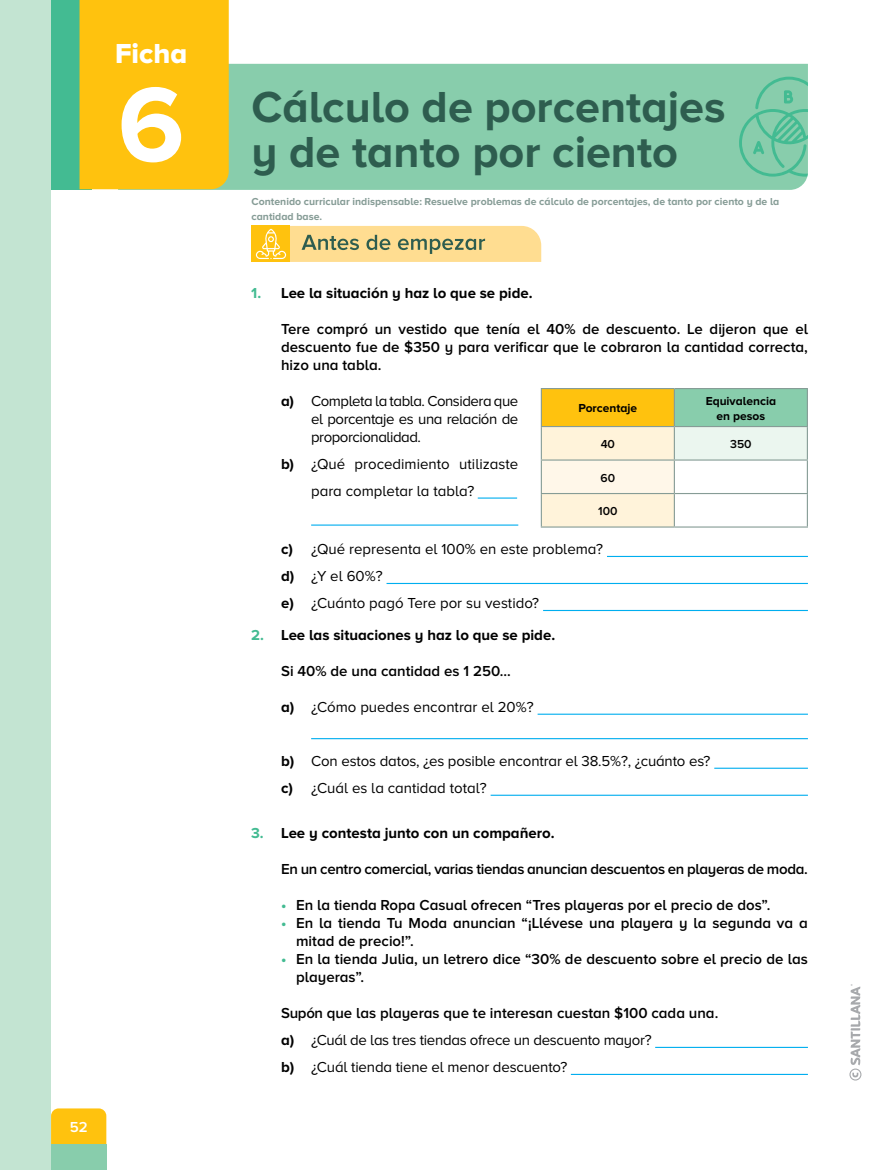
<style>
.page{position:relative;width:893px;height:1170px;background:#fff}
.page>*{position:absolute;margin:0;border:0;box-sizing:border-box;transform-origin:0 0}
.t1{font:700 109.5px "Proxima Nova A";color:#fff}
.t2{font:700 45px "Proxima Nova A";color:#2e5d4f}
.t3{font:28.5px "Proxima Nova A Extrabld";color:#fff}
.t4{font:15px/27px "Proxima Nova A";letter-spacing:-.01em;color:#000}
.t5{font:600 15px/18px "Proxima Nova A";color:#000}
.t6{font:700 15px "Proxima Nova A";color:#000}
.t7{font:600 15px "Proxima Nova A";letter-spacing:-.02em;color:#000}
.t8{font:600 15px "Proxima Nova A";color:#fff}
.t9{font:700 12px/15px "Proxima Nova A";color:#000;text-align:center}
.t10{font:600 12px "Proxima Nova A";color:#000}
.t11{font:700 10.5px/15px "Proxima Nova A";color:#869c96}
.s1{color:#43bb92}
.s2{font-weight:700}
.s3{font-weight:700;color:#43bb92}
.s4{font-weight:600}
</style>
<div class="page">
<div style="left:0;top:0;width:51px;height:1169px;background:#c3e4d2"></div>
<div style="left:118px;top:64px;width:690px;height:126px;background:#88cdac"></div>
<svg style="left:739px;top:77px;width:69px;height:100px;background:#77c8a5"></svg>
<div style="left:51px;top:0;width:41px;height:189px;background:#43bb92"></div>
<div style="left:80px;top:0;width:149px;height:189px;background:#ffc20e"></div>
<div style="left:51px;top:1108px;width:55px;height:36px;background:#ffc20e"></div>
<div style="left:51px;top:1144px;width:55px;height:25px;background:#88cdac"></div>
<div style="left:541px;top:388px;width:133px;height:38px;background:#ffc20e"></div>
<div style="left:674px;top:388px;width:133px;height:38px;background:#88cdac"></div>
<div style="left:542px;top:427px;width:132px;height:99px;background:#fff3da"></div>
<div style="left:674px;top:426px;width:133px;height:34px;background:#ebf6ef"></div>
<div style="left:541px;top:460px;width:133px;height:33px;background:#fff7e9"></div>
<hr style="left:541px;top:388px;width:133px;height:1px;background:#869c96">
<hr style="left:541px;top:389px;width:1px;height:37px;background:#869c96">
<hr style="left:674px;top:388px;width:134px;height:1px;background:#869c96">
<hr style="left:674px;top:389px;width:1px;height:37px;background:#869c96">
<hr style="left:807px;top:389px;width:1px;height:37px;background:#869c96">
<hr style="left:541px;top:426px;width:133px;height:1px;background:#869c96">
<hr style="left:541px;top:427px;width:1px;height:32px;background:#869c96">
<hr style="left:674px;top:426px;width:134px;height:1px;background:#869c96">
<hr style="left:674px;top:427px;width:1px;height:32px;background:#869c96">
<hr style="left:807px;top:427px;width:1px;height:32px;background:#869c96">
<hr style="left:541px;top:459px;width:133px;height:1px;background:#869c96">
<hr style="left:541px;top:460px;width:1px;height:33px;background:#869c96">
<hr style="left:674px;top:459px;width:134px;height:1px;background:#869c96">
<hr style="left:674px;top:460px;width:1px;height:33px;background:#869c96">
<hr style="left:807px;top:460px;width:1px;height:33px;background:#869c96">
<hr style="left:541px;top:493px;width:133px;height:1px;background:#869c96">
<hr style="left:541px;top:494px;width:1px;height:32px;background:#869c96">
<hr style="left:674px;top:493px;width:134px;height:1px;background:#869c96">
<hr style="left:674px;top:494px;width:1px;height:32px;background:#869c96">
<hr style="left:807px;top:494px;width:1px;height:32px;background:#869c96">
<hr style="left:541px;top:526px;width:133px;height:1px;background:#869c96">
<hr style="left:674px;top:526px;width:134px;height:1px;background:#869c96">
<hr style="left:478px;top:497px;width:39px;height:1px;background:#00aeef">
<hr style="left:311px;top:524px;width:207px;height:1px;background:#00aeef">
<hr style="left:607px;top:556px;width:201px;height:1px;background:#00aeef">
<hr style="left:387px;top:583px;width:421px;height:1px;background:#00aeef">
<hr style="left:543px;top:610px;width:265px;height:1px;background:#00aeef">
<hr style="left:538px;top:713px;width:270px;height:1px;background:#00aeef">
<hr style="left:311px;top:738px;width:497px;height:1px;background:#00aeef">
<hr style="left:714px;top:767px;width:94px;height:1px;background:#00aeef">
<hr style="left:491px;top:794px;width:317px;height:1px;background:#00aeef">
<hr style="left:655px;top:1046px;width:153px;height:1px;background:#00aeef">
<hr style="left:571px;top:1073px;width:237px;height:1px;background:#00aeef">
<svg style="left:252px;top:226px;width:289px;height:36px;background:#eccf7f"></svg>
<svg style="left:849px;top:984px;width:12px;height:96px"></svg>
<h3 class="t3" style="left:115px;top:37px;width:74px">Ficha</h3>
<h1 class="t1" style="left:118px;top:62px;width:68px">6</h1>
<p class="t8" style="left:70px;top:1118px;width:19px">52</p>
<h2 class="t2" style="left:252px;top:81px;width:475px">Cálculo de porcentajes</h2>
<h2 class="t2" style="left:252px;top:126px;width:428px">y de tanto por ciento</h2>
<p class="t11" style="left:252px;top:193px;width:529px">Contenido curricular indispensable: Resuelve problemas de cálculo de porcentajes, de tanto por ciento y de la cantidad base.</p>
<p class="t6" style="left:251px;top:284px;width:283px"><span class="s1">1.</span> Lee la situación y haz lo que se pide.</p>
<p class="t5" style="left:281px;top:320px;width:528px;text-align:justify">Tere compró un vestido que tenía el 40% de descuento. Le dijeron que el descuento fue de $350 y para verificar que le cobraron la cantidad correcta, hizo una tabla.</p>
<p class="t9" style="left:578px;top:400px;width:60px">Porcentaje</p>
<p class="t9" style="left:706px;top:393px;width:72px">Equivalencia en pesos</p>
<p class="t10" style="left:601px;top:437px;width:16px">40</p>
<p class="t10" style="left:730px;top:437px;width:23px">350</p>
<p class="t10" style="left:601px;top:470px;width:16px">60</p>
<p class="t10" style="left:598px;top:504px;width:21px">100</p>
<p class="t4" style="left:311px;top:392px;width:209px;line-height:18px;text-align:justify;text-indent:-30px"><span class="s2">a)</span> Completa la tabla. Considera que el porcentaje es una relación de proporcionalidad.</p>
<p class="t4" style="left:311px;top:450px;width:209px;text-indent:-30px"><span class="s2">b)</span> ¿Qué procedimiento utilizaste para completar la tabla?</p>
<p class="t4" style="left:281px;top:535px;width:323px"><span class="s2">c)</span> ¿Qué representa el 100% en este problema? <span class="s2">d)</span> ¿Y el 60%?<br><span class="s2">e)</span> ¿Cuánto pagó Tere por su vestido?</p>
<p class="t6" style="left:251px;top:626px;width:306px"><span class="s1">2.</span> Lee las situaciones y haz lo que se pide.</p>
<p class="t5" style="left:281px;top:662px;width:231px">Si 40% de una cantidad es 1 250...</p>
<p class="t4" style="left:281px;top:693px;width:254px"><span class="s2">a)</span> ¿Cómo puedes encontrar el 20%?</p>
<p class="t4" style="left:281px;top:747px;width:431px"><span class="s2">b)</span> Con estos datos, ¿es posible encontrar el 38.5%?, ¿cuánto es? <span class="s2">c)</span> ¿Cuál es la cantidad total?</p>
<p class="t6" style="left:251px;top:824px;width:305px"><span class="s1">3.</span> Lee y contesta junto con un compañero.</p>
<p class="t7" style="left:281px;top:860px;width:528px">En un centro comercial, varias tiendas anuncian descuentos en playeras de moda.</p>
<p class="t5" style="left:281px;top:896px;width:491px"><span class="s3">•</span> En la tienda Ropa Casual ofrecen “Tres playeras por el precio de dos”.</p>
<p class="t5" style="left:296px;top:914px;width:513px;text-indent:-15px"><span class="s3">•</span> En la tienda Tu Moda anuncian “¡Llévese una playera y la segunda va a mitad de precio!”.</p>
<p class="t5" style="left:296px;top:950px;width:513px;text-indent:-15px"><span class="s3">•</span> En la tienda Julia, un letrero dice “30% de descuento sobre el precio de las playeras”.</p>
<p class="t4" style="left:281px;top:999px;width:439px"><span class="s4">Supón que las playeras que te interesan cuestan $100 cada una. </span><span class="s2">a)</span> ¿Cuál de las tres tiendas ofrece un descuento mayor?<br><span class="s2">b)</span> ¿Cuál tienda tiene el menor descuento?</p>
</div>
